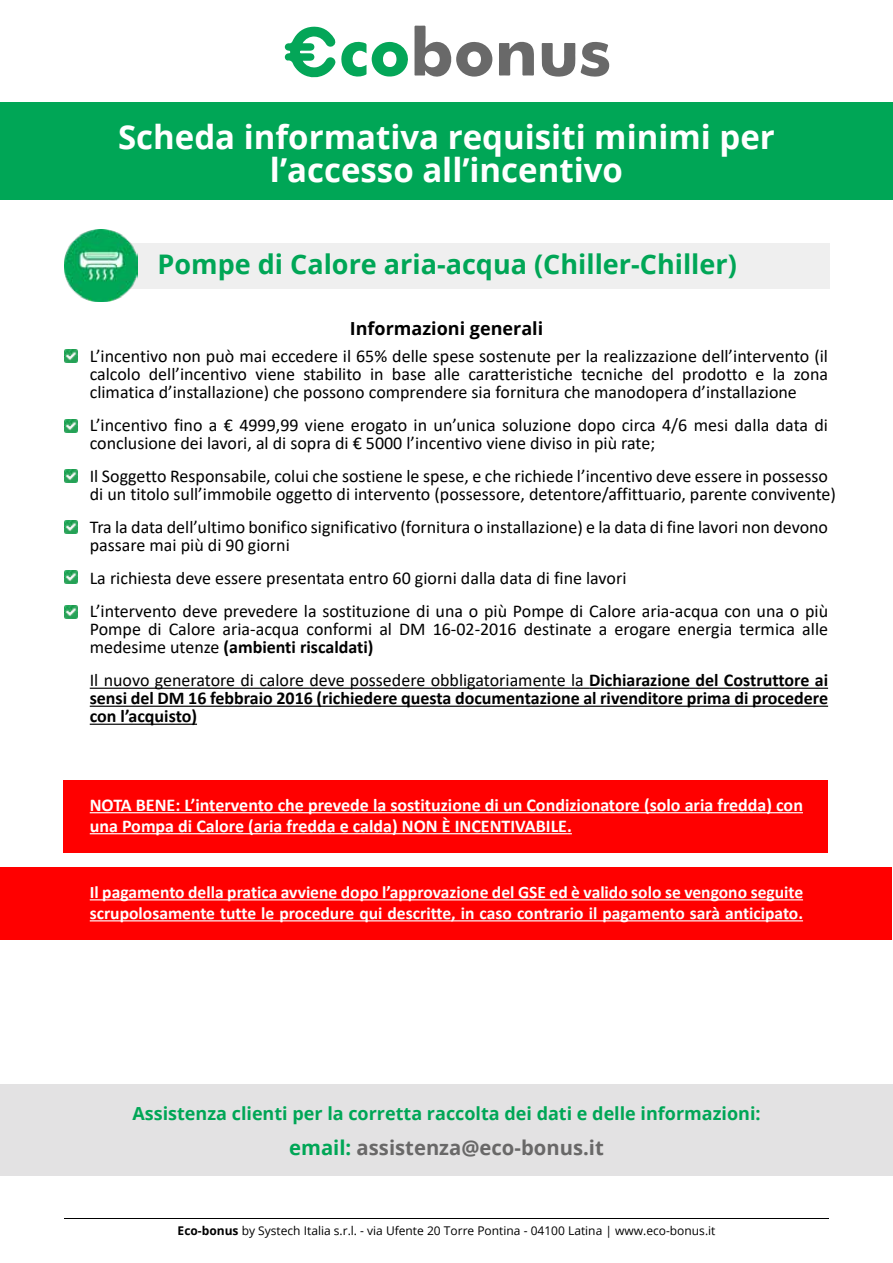
<style>
.page{position:relative;width:893px;height:1263px;background:#fff}
.page>*{position:absolute;margin:0;border:0;box-sizing:border-box;transform-origin:0 0}
.t1{font:700 33px/33px "Open Sans";color:#fff;text-align:center}
.t2{font:700 27px "Open Sans";color:#00a656}
.t3{font:700 20.25px "Open Sans";color:#696868}
.t4{font:18px/18px "Calibri";color:#000}
.t5{font:700 18px/18px "Calibri";color:#000;text-align:justify}
.t6{font:700 18px/21px "Calibri";color:#fff}
.t7{font:700 18px "Open Sans";color:#00a656}
.t8{font:700 18px "Open Sans";color:#000}
.t9{font:700 17.55px/21px "Calibri";color:#fff}
.t10{font:12px "Open Sans";color:#000}
.s1{font-weight:700}
.s2{font-weight:400}
.s3{color:#00a656}
</style>
<div class="page">
<img style="left:65px;top:1218px;width:763px;height:1px">
<div style="left:0;top:102px;width:893px;height:98px;background:#00a656"></div>
<div style="left:103px;top:244px;width:727px;height:45px;background:#efefef"></div>
<svg style="left:499px;top:41px;width:35px;height:35px"></svg>
<svg style="left:542px;top:41px;width:68px;height:36px"></svg>
<svg style="left:285px;top:26px;width:207px;height:52px"></svg>
<div style="left:63px;top:780px;width:765px;height:72px;background:#f00"></div>
<hr style="left:90px;top:688px;width:499px;height:1px;background:#000">
<hr style="left:589px;top:688px;width:239px;height:1px;background:#000">
<hr style="left:90px;top:706px;width:738px;height:1px;background:#000">
<hr style="left:90px;top:724px;width:107px;height:1px;background:#000">
<hr style="left:90px;top:812px;width:713px;height:1px;background:#fff">
<hr style="left:90px;top:833px;width:477px;height:1px;background:#fff">
<div style="left:0;top:868px;width:891px;height:72px;background:#f00"></div>
<hr style="left:90px;top:899px;width:713px;height:1px;background:#fff">
<hr style="left:90px;top:920px;width:713px;height:1px;background:#fff">
<img style="left:65px;top:229px;width:72px;height:73px">
<svg style="left:65px;top:350px;width:13px;height:13px"></svg>
<svg style="left:65px;top:419px;width:13px;height:13px"></svg>
<svg style="left:65px;top:470px;width:13px;height:13px"></svg>
<svg style="left:65px;top:521px;width:13px;height:13px"></svg>
<svg style="left:65px;top:570px;width:13px;height:13px"></svg>
<svg style="left:65px;top:605px;width:13px;height:13px"></svg>
<div style="left:0;top:1084px;width:893px;height:91px;background:#e3e2e3"></div>
<h1 class="t1" style="left:118px;top:119px;width:658px">Scheda informativa requisiti minimi per l’accesso all’incentivo</h1>
<h2 class="t2" style="left:158px;top:245px;width:581px">Pompe di Calore aria-acqua (Chiller-Chiller)</h2>
<p class="t8" style="left:350px;top:316px;width:195px">Informazioni generali</p>
<p class="t4" style="left:90px;top:347px;width:740px;text-align:justify">L’incentivo non può mai eccedere il 65% delle spese sostenute per la realizzazione dell’intervento (il calcolo dell’incentivo viene stabilito in base alle caratteristiche tecniche del prodotto e la zona climatica d’installazione) che possono comprendere sia fornitura che manodopera d’installazione</p>
<p class="t4" style="left:90px;top:416px;width:740px">L’incentivo fino a € 4999,99 viene erogato in un’unica soluzione dopo circa 4/6 mesi dalla data di conclusione dei lavori, al di sopra di € 5000 l’incentivo viene diviso in più rate;</p>
<p class="t4" style="left:90px;top:467px;width:748px">Il Soggetto Responsabile, colui che sostiene le spese, e che richiede l’incentivo deve essere in possesso di un titolo sull’immobile oggetto di intervento (possessore, detentore/affittuario, parente convivente)</p>
<p class="t4" style="left:90px;top:518px;width:740px">Tra la data dell’ultimo bonifico significativo (fornitura o installazione) e la data di fine lavori non devono passare mai più di 90 giorni</p>
<p class="t4" style="left:90px;top:561px;width:740px;line-height:33px">La richiesta deve essere presentata entro 60 giorni dalla data di fine lavori<br>L’intervento deve prevedere la sostituzione di una o più Pompe di Calore aria-acqua con una o più</p>
<p class="t4" style="left:90px;top:620px;width:740px">Pompe di Calore aria-acqua conformi al DM 16-02-2016 destinate a erogare energia termica alle medesime utenze <span class="s1">(ambienti riscaldati)</span></p>
<p class="t5" style="left:90px;top:671px;width:740px"><span class="s2">Il nuovo generatore di calore deve possedere obbligatoriamente la</span> Dichiarazione del Costruttore ai sensi del DM 16 febbraio 2016 (richiedere questa documentazione al rivenditore prima di procedere con l’acquisto)</p>
<p class="t6" style="left:90px;top:794px;width:715px">NOTA BENE: L’intervento che prevede la sostituzione di un Condizionatore (solo aria fredda) con una Pompa di Calore (aria fredda e calda) NON È INCENTIVABILE.</p>
<p class="t9" style="left:90px;top:881px;width:715px">Il pagamento della pratica avviene dopo l’approvazione del GSE ed è valido solo se vengono seguite scrupolosamente tutte le procedure qui descritte, in caso contrario il pagamento sarà anticipato.</p>
<p class="t7" style="left:132px;top:1101px;width:630px">Assistenza clienti per la corretta raccolta dei dati e delle informazioni:</p>
<p class="t3" style="left:289px;top:1134px;width:316px"><span class="s3">email:</span> assistenza@eco-bonus.it</p>
<p class="t10" style="left:178px;top:1223px;width:539px"><span class="s1">Eco-bonus</span> by Systech Italia s.r.l. - via Ufente 20 Torre Pontina - 04100 Latina | www.eco-bonus.it</p>
</div>
